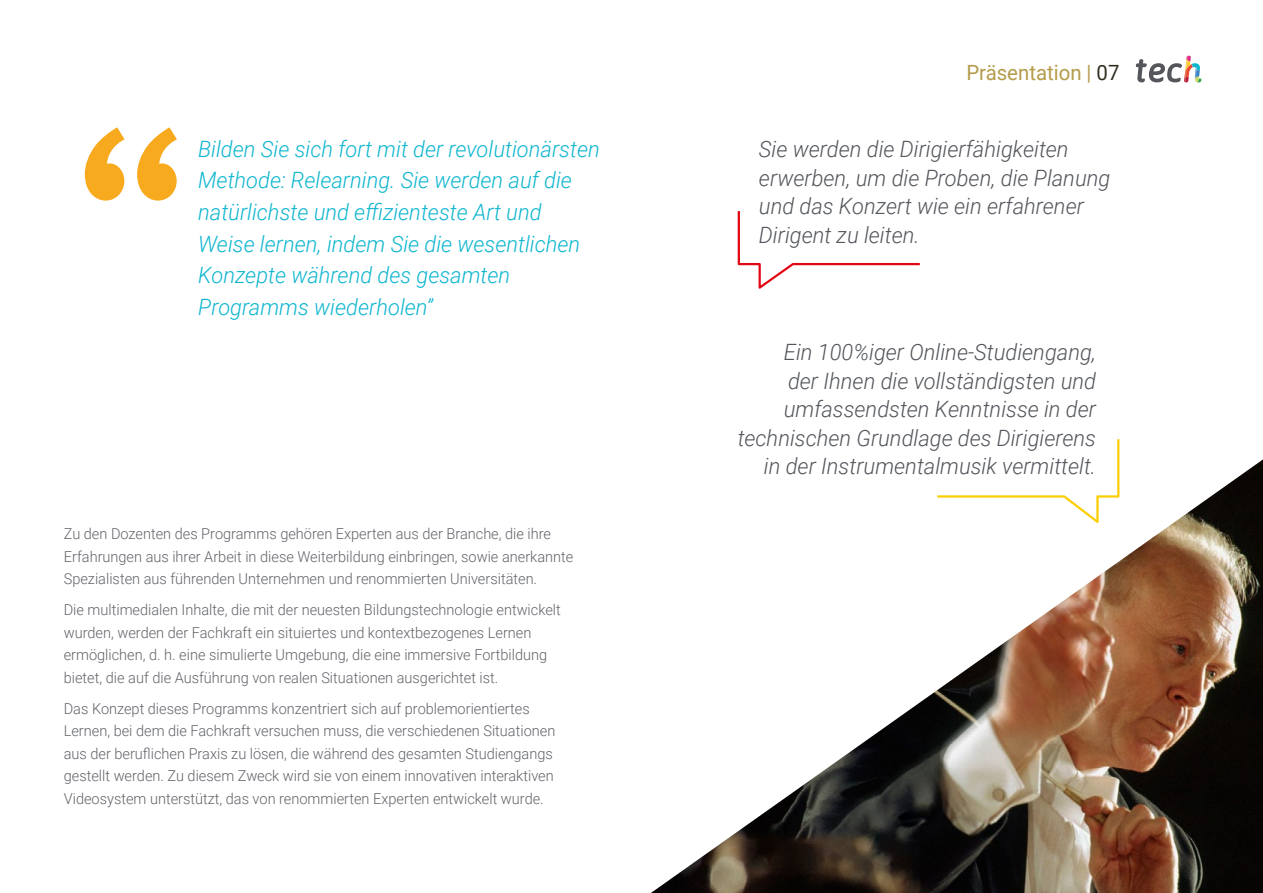
<style>
.page{position:relative;width:1263px;height:893px;background:#fff}
.page>*{position:absolute;margin:0;border:0;box-sizing:border-box;transform-origin:0 0}
.t1{font:italic 300 22.5px/28.5px "Roboto";color:#52555b;text-align:right}
.t2{font:italic 300 22.5px/31.5px "Roboto";color:#0fb6cf}
.t3{font:21px "Roboto";color:#b49c4b}
.t4{font:300 15px/22.5px "Roboto";color:#61646a}
.s1{color:#312e20}
</style>
<div class="page">
<svg style="left:85px;top:127px;width:92px;height:74px"></svg>
<img style="left:651px;top:459px;width:612px;height:434px">
<svg style="left:935px;top:439px;width:185px;height:87px"></svg>
<svg style="left:737px;top:211px;width:183px;height:78px"></svg>
<svg style="left:1136px;top:56px;width:65px;height:27px"></svg>
<h1 class="t2" style="left:198px;top:132px;width:403px">Bilden Sie sich fort mit der revolutionärsten Methode: Relearning. Sie werden auf die natürlichste und effizienteste Art und Weise lernen, indem Sie die wesentlichen Konzepte während des gesamten Programms wiederholen”</h1>
<p class="t4" style="left:64px;top:522px;width:511px">Zu den Dozenten des Programms gehören Experten aus der Branche, die ihre<br>Erfahrungen aus ihrer Arbeit in diese Weiterbildung einbringen, sowie anerkannte<br>Spezialisten aus führenden Unternehmen und renommierten Universitäten.</p>
<p class="t4" style="left:64px;top:598px;width:498px">Die multimedialen Inhalte, die mit der neuesten Bildungstechnologie entwickelt wurden, werden der Fachkraft ein situiertes und kontextbezogenes Lernen ermöglichen, d. h. eine simulierte Umgebung, die eine immersive Fortbildung bietet, die auf die Ausführung von realen Situationen ausgerichtet ist.</p>
<p class="t4" style="left:64px;top:696px;width:493px">Das Konzept dieses Programms konzentriert sich auf problemorientiertes Lernen, bei dem die Fachkraft versuchen muss, die verschiedenen Situationen aus der beruflichen Praxis zu lösen, die während des gesamten Studiengangs gestellt werden. Zu diesem Zweck wird sie von einem innovativen interaktiven Videosystem unterstützt, das von renommierten Experten entwickelt wurde.</p>
<h2 class="t3" style="left:966px;top:57px;width:155px">Präsentation | <span class="s1">07</span></h2>
<h1 class="t1" style="left:759px;top:134px;width:353px;text-align:left">Sie werden die Dirigierfähigkeiten erwerben, um die Proben, die Planung und das Konzert wie ein erfahrener<br>Dirigent zu leiten.</h1>
<h1 class="t1" style="left:738px;top:337px;width:360px">Ein 100%iger Online-Studiengang,<br>der Ihnen die vollständigsten und umfassendsten Kenntnisse in der technischen Grundlage des Dirigierens in der Instrumentalmusik vermittelt.</h1>
</div>
